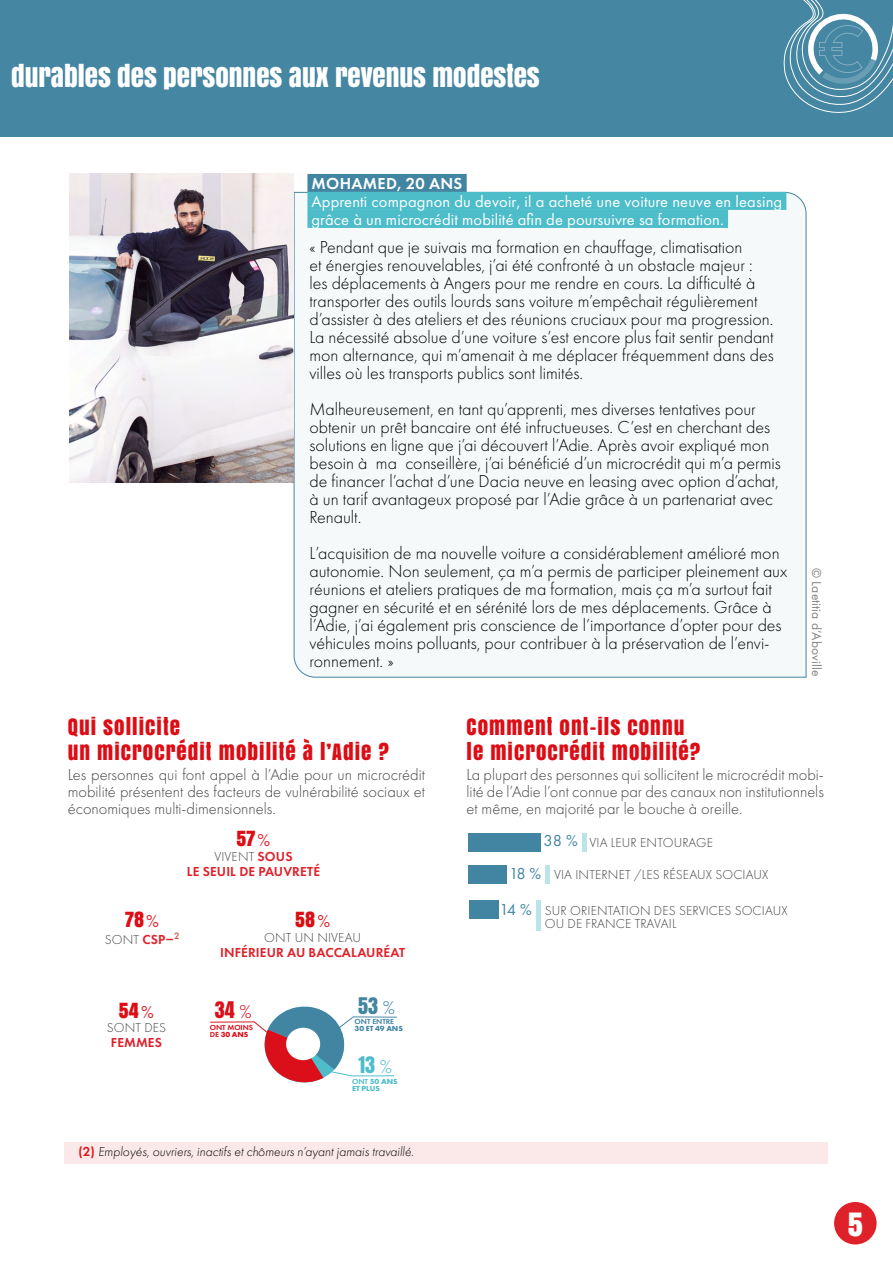
<style>
.page{position:relative;width:893px;height:1263px;background:#fff}
.page>*{position:absolute;margin:0;border:0;box-sizing:border-box;transform-origin:0 0}
.t1{font:30px "Anton";color:#fff}
.t2{font:27px "Anton";color:#fff}
.t3{font:21px/25.5px "Anton";letter-spacing:.05em;color:#dc0d15}
.t4{font:19.5px "Anton";color:#dc0d15}
.t5{font:19.2px "Anton";color:#db0f19;scale:1.05 1}
.t6{font:19.2px "Anton";color:#4285a2;scale:1.05 1}
.t7{font:19.2px "Anton";color:#4dbdca;scale:1.05 1}
.t8{font:300 18px/18px "Futura PT";color:#000}
.t9{font:300 16.5px/17.2px "Futura PT";color:#454444;text-align:justify}
.t10{font:16.5px/18px "Futura PT";letter-spacing:.01em;color:#fff}
.t11{font:600 16.5px "Futura PT";letter-spacing:.02em;color:#fff}
.t12{font:16.5px "Futura PT";color:#4285a2}
.t13{font:300 13.5px/13.5px "Futura PT";letter-spacing:.01em;color:#454444}
.t14{font:italic 300 13.5px "Futura PT";color:#000}
.t15{font:600 13.5px/15px "Futura PT";letter-spacing:.01em;color:#df212a;text-align:center}
.t16{font:13.5px "Futura PT";letter-spacing:.01em;color:#858585}
.t17{font:700 7.65px/7.6px "Futura PT";letter-spacing:-.01em;color:#4dbdca;scale:1.05 1}
.t18{font:700 7.65px "Futura PT";letter-spacing:-.01em;color:#4285a2;scale:1.05 1}
.t19{font:600 7.65px "Futura PT";letter-spacing:-.01em;color:#4285a2;scale:1.05 1}
.t20{font:600 7.65px "Futura PT";letter-spacing:-.01em;color:#db0f19;scale:1.05 1}
.t21{font:700 7.65px "Futura PT";color:#db0f19;scale:1.05 1}
.s1{font-family:"Futura PT";font-size:18px;color:#df212a}
.s2{font-weight:300;color:#454444}
.s3{font-weight:600;color:#df212a}
.s4{font-family:"Futura PT";font-weight:300}
.s5{font-weight:600}
.s6{font-weight:600;font-style:normal;color:#d51b1a}
</style>
<div class="page">
<div style="left:0;top:0;width:893px;height:137px;background:#4586a2"></div>
<div style="left:834px;top:1202px;width:43px;height:42px;background:#df212a;border-radius:50%"></div>
<svg style="left:783px;top:0;width:110px;height:113px"></svg>
<div style="left:294px;top:192px;width:512px;height:485px;background:#f6f9fa"></div>
<div style="left:307px;top:174px;width:160px;height:18px;background:#4285a2"></div>
<div style="left:307px;top:192px;width:479px;height:18px;background:#4dbdca"></div>
<div style="left:307px;top:210px;width:421px;height:18px;background:#4dbdca"></div>
<div style="left:65px;top:1142px;width:763px;height:21px;background:#fbe9ea"></div>
<div style="left:469px;top:833px;width:72px;height:19px;background:#4285a2"></div>
<div style="left:469px;top:866px;width:38px;height:18px;background:#4285a2"></div>
<div style="left:469px;top:900px;width:29px;height:18px;background:#4285a2"></div>
<hr style="left:582px;top:833px;width:4px;height:19px;background:#b8e4ea">
<hr style="left:536px;top:900px;width:4px;height:30px;background:#b8e4ea">
<hr style="left:545px;top:866px;width:4px;height:18px;background:#b8e4ea">
<svg style="left:210px;top:1006px;width:187px;height:77px"></svg>
<img style="left:69px;top:173px;width:225px;height:309px">
<h2 class="t2" style="left:11px;top:55px;width:530px">DURABLES DES PERSONNES AUX REVENUS MODESTES</h2>
<p class="t11" style="left:312px;top:173px;width:152px">MOHAMED, 20 ANS</p>
<p class="t10" style="left:311px;top:192px;width:472px">Apprenti compagnon du devoir, il a acheté une voiture neuve en leasing grâce à un microcrédit mobilité afin de poursuivre sa formation.</p>
<p class="t8" style="left:309px;top:238px;width:466px">« Pendant que je suivais ma formation en chauffage, climatisation<br>et énergies renouvelables, j’ai été confronté à un obstacle majeur : les déplacements à Angers pour me rendre en cours. La difficulté à transporter des outils lourds sans voiture m’empêchait régulièrement d’assister à des ateliers et des réunions cruciaux pour ma progression.<br>La nécessité absolue d’une voiture s’est encore plus fait sentir pendant mon alternance, qui m’amenait à me déplacer fréquemment dans des villes où les transports publics sont limités.</p>
<p class="t8" style="left:309px;top:400px;width:473px">Malheureusement, en tant qu’apprenti, mes diverses tentatives pour obtenir un prêt bancaire ont été infructueuses. C’est en cherchant des solutions en ligne que j’ai découvert l’Adie. Après avoir expliqué mon besoin à ma conseillère, j’ai bénéficié d’un microcrédit qui m’a permis de financer l’achat d’une Dacia neuve en leasing avec option d’achat, à un tarif avantageux proposé par l’Adie grâce à un partenariat avec Renault.</p>
<p class="t8" style="left:309px;top:544px;width:479px">L’acquisition de ma nouvelle voiture a considérablement amélioré mon autonomie. Non seulement, ça m’a permis de participer pleinement aux réunions et ateliers pratiques de ma formation, mais ça m’a surtout fait gagner en sécurité et en sérénité lors de mes déplacements. Grâce à l’Adie, j’ai également pris conscience de l’importance d’opter pour des véhicules moins polluants, pour contribuer à la préservation de l’envi&shy;ronnement. »</p>
<p class="t16" style="left:825px;top:568px;width:110px;rotate:90deg">© Laetitia d’Aboville</p>
<p class="t3" style="left:68px;top:713px;width:323px">QUI SOLLICITE<br>UN MICROCRÉDIT MOBILITÉ À L’ADIE ?</p>
<p class="t9" style="left:68px;top:765px;width:359px">Les personnes qui font appel à l’Adie pour un microcrédit mobilité présentent des facteurs de vulnérabilité sociaux et économiques multi-dimensionnels.</p>
<p class="t4" style="left:237px;top:823px;width:35px">57<span class="s1">%</span></p>
<p class="t15" style="left:187px;top:849px;width:135px"><span class="s2">VIVENT</span> SOUS<br>LE SEUIL DE PAUVRETÉ</p>
<p class="t4" style="left:125px;top:904px;width:35px">78<span class="s1">%</span></p>
<p class="t13" style="left:105px;top:933px;width:76px">SONT <span class="s3">CSP–</span><sup>2</sup></p>
<p class="t4" style="left:119px;top:995px;width:37px">54<span class="s1">%</span></p>
<p class="t13" style="left:107px;top:1020px;width:61px">SONT DES</p>
<p class="t15" style="left:111px;top:1034px;width:53px">FEMMES</p>
<p class="t4" style="left:295px;top:904px;width:36px">58<span class="s1">%</span></p>
<p class="t13" style="left:264px;top:931px;width:98px">ONT UN NIVEAU</p>
<p class="t15" style="left:220px;top:945px;width:186px">INFÉRIEUR AU BACCALAURÉAT</p>
<p class="t5" style="left:215px;top:1000px;width:37px">34 <span class="s4">%</span></p>
<p class="t6" style="left:358px;top:996px;width:37px">53 <span class="s4">%</span></p>
<p class="t7" style="left:358px;top:1055px;width:33px">13 <span class="s4">%</span></p>
<p class="t19" style="left:355px;top:1017px;width:39px">ONT ENTRE</p>
<p class="t20" style="left:210px;top:1022px;width:43px">ONT MOINS</p>
<p class="t18" style="left:355px;top:1023px;width:47px">30 ET 49 ANS</p>
<p class="t21" style="left:210px;top:1030px;width:38px"><span class="s5">DE</span> 30 ANS</p>
<p class="t17" style="left:352px;top:1077px;width:45px"><span class="s5">ONT</span> 50 ANS<br>ET PLUS</p>
<p class="t14" style="left:79px;top:1144px;width:337px"><span class="s6">(2)</span> Employés, ouvriers, inactifs et chômeurs n’ayant jamais travaillé.</p>
<p class="t3" style="left:467px;top:713px;width:235px">COMMENT ONT-ILS CONNU<br>LE MICROCRÉDIT MOBILITÉ?</p>
<p class="t9" style="left:467px;top:765px;width:359px">La plupart des personnes qui sollicitent le microcrédit mobi&shy;lité de l’Adie l’ont connue par des canaux non institutionnels et même, en majorité par le bouche à oreille.</p>
<p class="t12" style="left:543px;top:831px;width:36px">38 %</p>
<p class="t12" style="left:509px;top:863px;width:34px">18 %</p>
<p class="t12" style="left:499px;top:900px;width:34px">14 %</p>
<p class="t13" style="left:589px;top:836px;width:125px">VIA LEUR ENTOURAGE</p>
<p class="t13" style="left:554px;top:868px;width:216px">VIA INTERNET /LES RÉSEAUX SOCIAUX</p>
<p class="t13" style="left:545px;top:903px;width:245px">SUR ORIENTATION DES SERVICES SOCIAUX<br>OU DE FRANCE TRAVAIL</p>
<h1 class="t1" style="left:848px;top:1200px;width:17px">5</h1>
</div>
